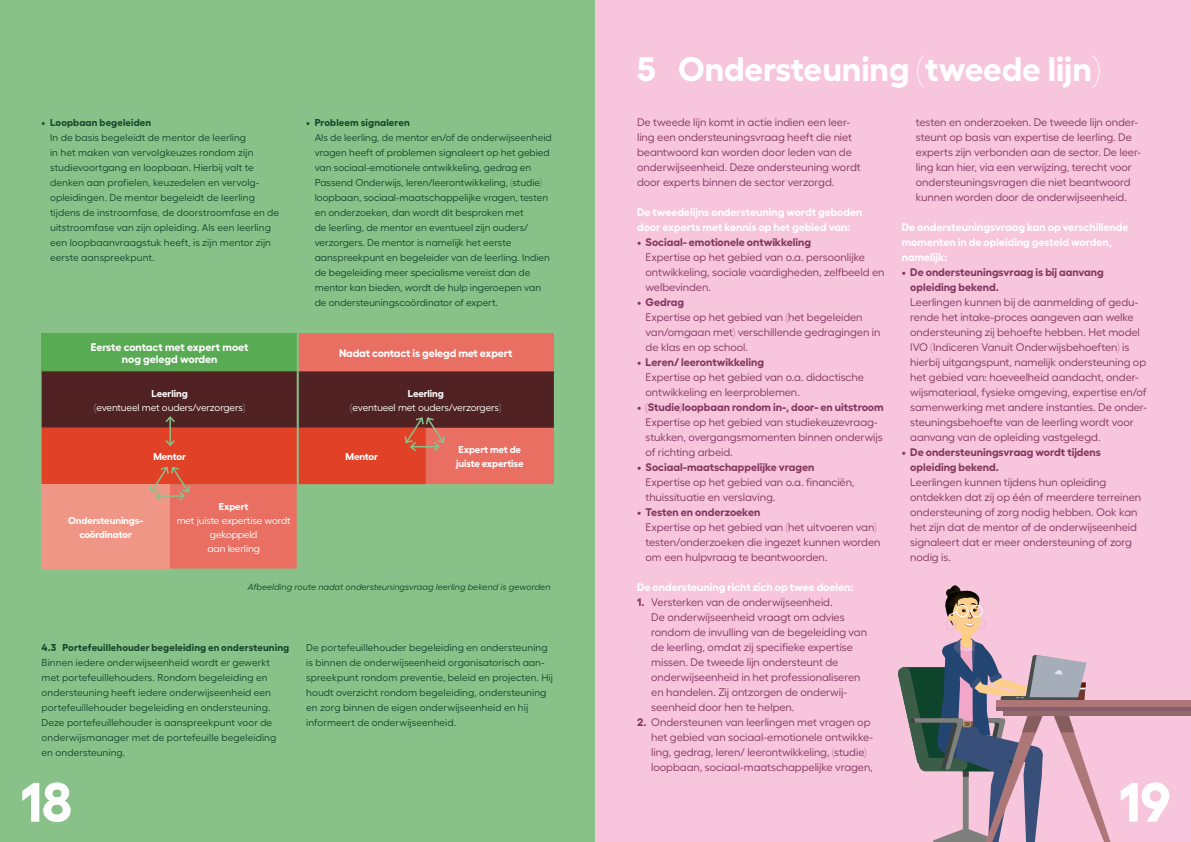
<style>
.page{position:relative;width:1191px;height:842px;background:#fff}
.page>*{position:absolute;margin:0;border:0;box-sizing:border-box;transform-origin:0 0}
.t1{font:700 55px "Fellix";color:#fff}
.t2{font:700 34px "Fellix";color:#fff}
.t3{font:11px/15px "Fellix";letter-spacing:-.005em;color:#83375e}
.t4{font:700 11px/15px "Fellix";letter-spacing:-.005em;color:#fff}
.t5{font:700 11px/15px "Fellix";letter-spacing:-.005em;color:#83375e}
.t6{font:10px/15px "Fellix";letter-spacing:.005em;color:#16452c}
.t7{font:10px/14px "Fellix";letter-spacing:-.01em;color:#fff;text-align:center}
.t8{font:700 10px/14px "Fellix";letter-spacing:-.01em;color:#fff}
.t9{font:700 10px "Fellix";letter-spacing:.01em;color:#16452c}
.t10{font:italic 9px "Fellix";letter-spacing:-.005em;color:#16452c}
.s1{font-weight:700}
</style>
<div class="page">
<div style="left:0;top:0;width:595px;height:842px;background:#88c289"></div>
<div style="left:595px;top:0;width:596px;height:842px;background:#f7c6dc"></div>
<div style="left:42px;top:333px;width:256px;height:38px;background:#58aa53"></div>
<svg style="left:170px;top:333px;width:384px;height:236px"></svg>
<div style="left:42px;top:484px;width:128px;height:85px;background:#f09686"></div>
<hr style="left:297px;top:333px;width:2px;height:38px;background:#88c289">
<hr style="left:297px;top:484px;width:2px;height:85px;background:#88c289">
<svg style="left:42px;top:371px;width:512px;height:131px;background:#9c4a3a"></svg>
<svg style="left:898px;top:585px;width:214px;height:257px"></svg>
<div style="left:1003px;top:709px;width:167px;height:7px;background:#93696a"></div>
<div style="left:996px;top:701px;width:181px;height:10px;background:#ad7778"></div>
<hr style="left:996px;top:707px;width:181px;height:4px;background:#875d6c">
<div style="left:1151px;top:709px;width:40px;height:7px;background:#93696a"></div>
<div style="left:1144px;top:701px;width:47px;height:10px;background:#ad7778"></div>
<hr style="left:1144px;top:707px;width:47px;height:4px;background:#875d6c">
<p class="t9" style="left:42px;top:114px;width:111px">• Loopbaan begeleiden</p>
<p class="t6" style="left:50px;top:129px;width:231px">In de basis begeleidt de mentor de leerling<br>in het maken van vervolgkeuzes rondom zijn studievoortgang en loopbaan. Hierbij valt te denken aan profielen, keuzedelen en vervolg&shy;opleidingen. De mentor begeleidt de leerling tijdens de instroomfase, de doorstroomfase en de uitstroomfase van zijn opleiding. Als een leerling een loopbaanvraagstuk heeft, is zijn mentor zijn eerste aanspreekpunt.</p>
<p class="t9" style="left:306px;top:114px;width:105px">• Probleem signaleren</p>
<p class="t6" style="left:315px;top:129px;width:238px">Als de leerling, de mentor en/of de onderwijseenheid vragen heeft of problemen signaleert op het gebied van sociaal-emotionele ontwikkeling, gedrag en Passend Onderwijs, leren/leerontwikkeling, (studie) loopbaan, sociaal-maatschappelijke vragen, testen en onderzoeken, dan wordt dit besproken met<br>de leerling, de mentor en eventueel zijn ouders/ verzorgers. De mentor is namelijk het eerste aanspreekpunt en begeleider van de leerling. Indien de begeleiding meer specialisme vereist dan de mentor kan bieden, wordt de hulp ingeroepen van de ondersteuningscoördinator of expert.</p>
<p class="t4" style="left:91px;top:340px;width:159px;line-height:12px;text-align:center">Eerste contact met expert moet nog gelegd worden</p>
<p class="t4" style="left:339px;top:344px;width:175px">Nadat contact is gelegd met expert</p>
<p class="t8" style="left:152px;top:385px;width:38px">Leerling</p>
<p class="t7" style="left:94px;top:399px;width:153px">(eventueel met ouders/verzorgers)</p>
<p class="t8" style="left:408px;top:385px;width:38px">Leerling</p>
<p class="t7" style="left:350px;top:399px;width:153px">(eventueel met ouders/verzorgers)</p>
<p class="t8" style="left:153px;top:448px;width:34px">Mentor</p>
<p class="t8" style="left:345px;top:448px;width:34px">Mentor</p>
<p class="t8" style="left:456px;top:441px;width:69px">Expert met de juiste expertise</p>
<p class="t8" style="left:68px;top:512px;width:77px;text-align:center">Ondersteunings&shy;coördinator</p>
<p class="t8" style="left:219px;top:498px;width:31px">Expert</p>
<p class="t7" style="left:177px;top:512px;width:115px">met juiste expertise wordt gekoppeld<br>aan leerling</p>
<p class="t10" style="left:248px;top:580px;width:304px">Afbeelding route nadat ondersteuningsvraag leerling bekend is geworden</p>
<p class="t9" style="left:42px;top:639px;width:249px">4.3 Portefeuillehouder begeleiding en ondersteuning</p>
<p class="t6" style="left:42px;top:654px;width:236px">Binnen iedere onderwijseenheid wordt er gewerkt met portefeuillehouders. Rondom begeleiding en ondersteuning heeft iedere onderwijseenheid een portefeuillehouder begeleiding en ondersteuning.<br>Deze portefeuillehouder is aanspreekpunt voor de onderwijsmanager met de portefeuille begeleiding en ondersteuning.</p>
<p class="t6" style="left:306px;top:639px;width:248px">De portefeuillehouder begeleiding en ondersteuning is binnen de onderwijseenheid organisatorisch aan&shy;spreekpunt rondom preventie, beleid en projecten. Hij houdt overzicht rondom begeleiding, ondersteuning en zorg binnen de eigen onderwijseenheid en hij informeert de onderwijseenheid.</p>
<h2 class="t2" style="left:637px;top:41px;width:465px">5 Ondersteuning (tweede lijn)</h2>
<p class="t3" style="left:637px;top:113px;width:225px">De tweede lijn komt in actie indien een leer&shy;ling een ondersteuningsvraag heeft die niet beantwoord kan worden door leden van de onderwijseenheid. Deze ondersteuning wordt door experts binnen de sector verzorgd.</p>
<p class="t4" style="left:637px;top:203px;width:227px">De tweedelijns ondersteuning wordt geboden door experts met kennis op het gebied van:</p>
<p class="t5" style="left:637px;top:233px;width:175px">• Sociaal- emotionele ontwikkeling</p>
<p class="t3" style="left:645px;top:248px;width:240px">Expertise op het gebied van o.a. persoonlijke ontwikkeling, sociale vaardigheden, zelfbeeld en welbevinden.</p>
<p class="t5" style="left:637px;top:293px;width:48px">• Gedrag</p>
<p class="t3" style="left:645px;top:308px;width:236px">Expertise op het gebied van (het begeleiden van/omgaan met) verschillende gedragingen in de klas en op school.</p>
<p class="t5" style="left:637px;top:353px;width:128px">• Leren/ leerontwikkeling</p>
<p class="t3" style="left:645px;top:368px;width:220px">Expertise op het gebied van o.a. didactische ontwikkeling en leerproblemen.</p>
<p class="t5" style="left:637px;top:398px;width:248px">• (Studie)loopbaan rondom in-, door- en uitstroom</p>
<p class="t3" style="left:645px;top:413px;width:239px">Expertise op het gebied van studiekeuzevraag&shy;stukken, overgangsmomenten binnen onderwijs of richting arbeid.</p>
<p class="t5" style="left:637px;top:458px;width:179px">• Sociaal-maatschappelijke vragen</p>
<p class="t3" style="left:645px;top:473px;width:210px">Expertise op het gebied van o.a. financiën, thuissituatie en verslaving.</p>
<p class="t5" style="left:637px;top:503px;width:125px">• Testen en onderzoeken</p>
<p class="t3" style="left:645px;top:518px;width:236px">Expertise op het gebied van (het uitvoeren van) testen/onderzoeken die ingezet kunnen worden om een hulpvraag te beantwoorden.</p>
<p class="t4" style="left:637px;top:578px;width:218px">De ondersteuning richt zich op twee doelen:</p>
<p class="t3" style="left:651px;top:593px;width:217px;text-indent:-14px"><span class="s1">1.</span> Versterken van de onderwijseenheid.<br>De onderwijseenheid vraagt om advies rondom de invulling van de begeleiding van de leerling, omdat zij specifieke expertise missen. De tweede lijn ondersteunt de onderwijseenheid in het professionaliseren en handelen. Zij ontzorgen de onderwij&shy;seenheid door hen te helpen.</p>
<p class="t3" style="left:651px;top:713px;width:223px;text-indent:-14px"><span class="s1">2.</span> Ondersteunen van leerlingen met vragen op het gebied van sociaal-emotionele ontwikke&shy;ling, gedrag, leren/ leerontwikkeling, (studie) loopbaan, sociaal-maatschappelijke vragen,</p>
<p class="t3" style="left:916px;top:113px;width:226px">testen en onderzoeken. De tweede lijn onder&shy;steunt op basis van expertise de leerling. De experts zijn verbonden aan de sector. De leer&shy;ling kan hier, via een verwijzing, terecht voor ondersteuningsvragen die niet beantwoord kunnen worden door de onderwijseenheid.</p>
<p class="t4" style="left:901px;top:218px;width:228px">De ondersteuningsvraag kan op verschillende momenten in de opleiding gesteld worden, namelijk:</p>
<p class="t5" style="left:910px;top:263px;width:195px;text-indent:-9px">• De ondersteuningsvraag is bij aanvang opleiding bekend.</p>
<p class="t3" style="left:910px;top:293px;width:238px">Leerlingen kunnen bij de aanmelding of gedu&shy;rende het intake-proces aangeven aan welke ondersteuning zij behoefte hebben. Het model IVO (Indiceren Vanuit Onderwijsbehoeften) is hierbij uitgangspunt, namelijk ondersteuning op het gebied van: hoeveelheid aandacht, onder&shy;wijsmateriaal, fysieke omgeving, expertise en/of samenwerking met andere instanties. De onder&shy;steuningsbehoefte van de leerling wordt voor aanvang van de opleiding vastgelegd.</p>
<p class="t5" style="left:910px;top:443px;width:192px;text-indent:-9px">• De ondersteuningsvraag wordt tijdens opleiding bekend.</p>
<p class="t3" style="left:910px;top:473px;width:232px">Leerlingen kunnen tijdens hun opleiding ontdekken dat zij op één of meerdere terreinen ondersteuning of zorg nodig hebben. Ook kan het zijn dat de mentor of de onderwijseenheid signaleert dat er meer ondersteuning of zorg nodig is.</p>
<h1 class="t1" style="left:21px;top:758px;width:53px">18</h1>
<h1 class="t1" style="left:1118px;top:758px;width:53px">19</h1>
</div>
